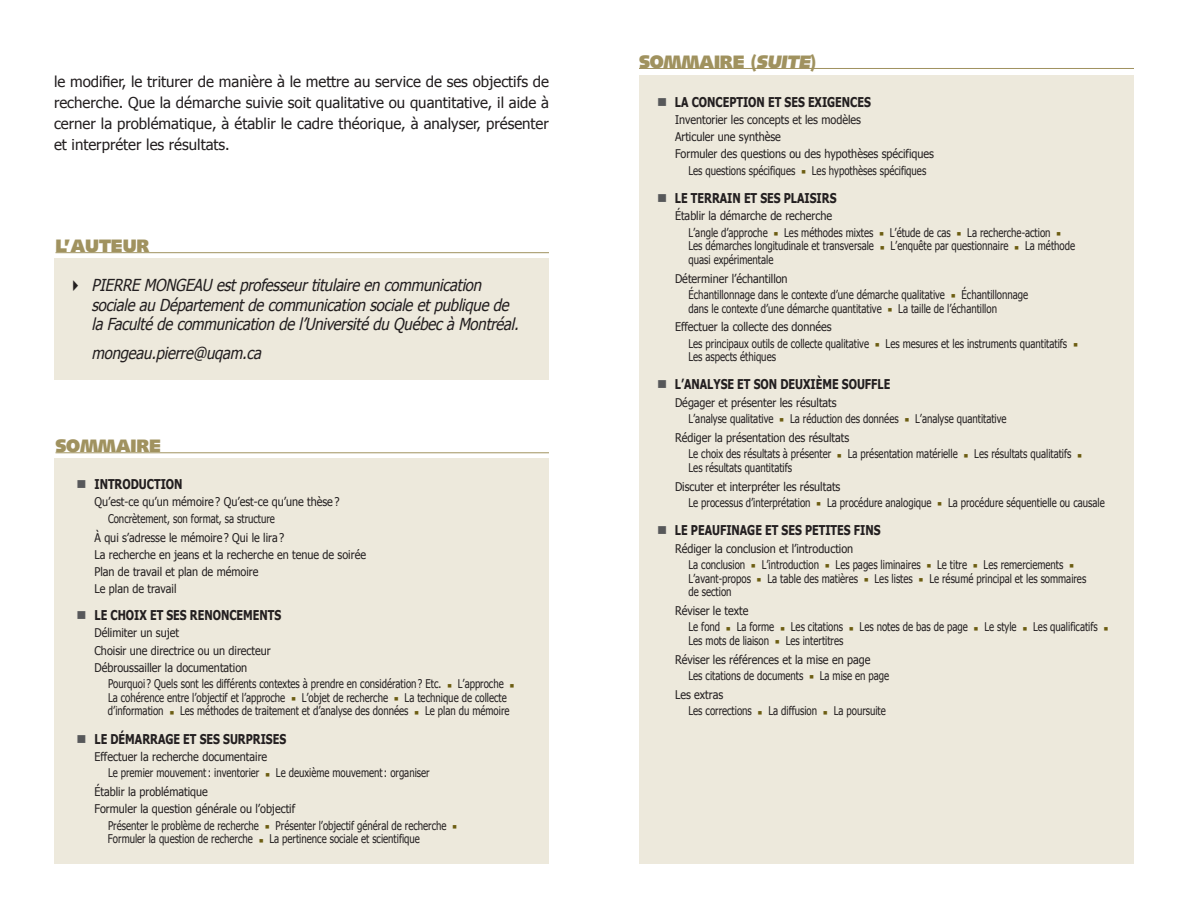
<style>
.page{position:relative;width:1188px;height:918px;background:#fff}
.page>*{position:absolute;margin:0;border:0;box-sizing:border-box;transform-origin:0 0}
.t1{font:900 18px "Syntax LT";letter-spacing:-.01em;color:#a0925f}
.t2{font:italic 16.5px/19.5px "Tahoma";color:#231f20;scale:.9 1}
.t3{font:15px/21px "Tahoma";color:#231f20;text-align:justify}
.t4{font:700 13.5px "Tahoma";color:#231f20;scale:.8 1}
.t5{font:12px/16.5px "Tahoma";color:#231f20;scale:.9 1}
.t6{font:12px/13.5px "Tahoma";color:#231f20;scale:.8 1}
.s1{color:#57585a}
.s2{color:#6c5d12}
</style>
<div class="page">
<div style="left:639px;top:75px;width:495px;height:789px;background:#ede9dc"></div>
<hr style="left:639px;top:68px;width:495px;height:1px;background:#a0925f">
<div style="left:54px;top:258px;width:495px;height:121px;background:#ede9dc"></div>
<div style="left:54px;top:458px;width:495px;height:406px;background:#ede9dc"></div>
<hr style="left:55px;top:252px;width:494px;height:1px;background:#a0925f">
<hr style="left:55px;top:452px;width:494px;height:1px;background:#a0925f">
<p class="t3" style="left:54px;top:70px;width:497px">le modifier, le triturer de manière à le mettre au service de ses objectifs de recherche. Que la démarche suivie soit qualitative ou quantitative, il aide à cerner la problématique, à établir le cadre théorique, à analyser, présenter et interpréter les résultats.</p>
<h1 class="t1" style="left:55px;top:235px;width:96px">L’AUTEUR</h1>
<h2 class="t2" style="left:91px;top:275px;width:481px;text-indent:125px">estprofesseurtitulaireen communication socialeau Départementdecommunication socialeetpubliquede laFacultédecommunication del’U niversitédu QuébecàMontréal.</h2>
<h2 class="t2" style="left:91px;top:343px;width:195px">mongeau.pierre@uqam.ca</h2>
<h2 class="t2" style="left:92px;top:275px;width:11px">PIERRE</h2>
<h2 class="t2" style="left:144px;top:275px;width:57px">MONGEAU</h2>
<h1 class="t1" style="left:55px;top:435px;width:107px">SOMMAIRE</h1>
<p class="t4" style="left:76px;top:476px;width:134px"><span class="s1">■</span> I NTRODUCTION</p>
<p class="t5" style="left:108px;top:493px;width:259px;text-indent:-14px">Qu’est-ce qu’un mémoire? Qu’est-ce qu’une thèse?<br>Concrètement, son format, sa structure</p>
<p class="t5" style="left:94px;top:528px;width:303px;line-height:17.2px">À qui s’adresse le mémoire? Qui le lira?<br>La recherche en jeans et la recherche en tenue de soirée Plan de travail et plan de mémoire<br>Le plan de travail</p>
<p class="t4" style="left:76px;top:607px;width:257px"><span class="s1">■</span> LE CHOIX ET SES RENONCEMENTS</p>
<p class="t5" style="left:94px;top:624px;width:197px;line-height:17.2px">Délimiter un sujet<br>Choisir une directrice ou un directeur<br>Débroussailler la documentation</p>
<p class="t6" style="left:108px;top:677px;width:509px">Pourquoi ? Quels sont les différents contextes à prendre en considération? Etc. <span class="s2">■</span> L’approche <span class="s2">■<br></span>La cohérence entre l’objectif et l’approche <span class="s2">■</span> L’objet de recherche <span class="s2">■</span> La technique de collecte d’information <span class="s2">■</span> Les méthodes de traitement et d’analyse des données <span class="s2">■</span> Le plan du mémoire</p>
<p class="t4" style="left:76px;top:730px;width:264px"><span class="s1">■</span> LE DÉMARRAGE ET SES SURPRISES</p>
<p class="t5" style="left:108px;top:748px;width:359px;text-indent:-14px">Effectuer la recherche documentaire<br>Le premier mouvement: inventorier <span class="s2">■</span> Le deuxième mouvement: organiser</p>
<p class="t5" style="left:94px;top:783px;width:127px">Établir la problématique</p>
<p class="t5" style="left:94px;top:800px;width:224px">Formuler la question générale ou l’objectif</p>
<p class="t6" style="left:108px;top:818px;width:438px">Présenter le problème de recherche <span class="s2">■</span> Présenter l’objectif général de recherche <span class="s2">■</span></p>
<p class="t6" style="left:108px;top:832px;width:392px">Formuler la question de recherche <span class="s2">■</span> La pertinence sociale et scientifique</p>
<h1 class="t1" style="left:639px;top:51px;width:179px">SOMMAIRE (SUITE)</h1>
<p class="t4" style="left:657px;top:93px;width:269px"><span class="s1">■</span> LA CONCEPTION ET SES EXIGENCES</p>
<p class="t5" style="left:675px;top:111px;width:208px">Inventorier les concepts et les modèles</p>
<p class="t5" style="left:675px;top:128px;width:119px">Articuler une synthèse</p>
<p class="t5" style="left:675px;top:145px;width:289px">Formuler des questions ou des hypothèses spécifiques</p>
<p class="t6" style="left:688px;top:163px;width:299px">Les questions spécifiques <span class="s2">■</span> Les hypothèses spécifiques</p>
<p class="t4" style="left:657px;top:190px;width:226px"><span class="s1">■</span> LE TERRAIN ET SES PLAISIRS</p>
<p class="t5" style="left:688px;top:207px;width:416px;text-indent:-14px">Établir la démarche de recherche<br>L’angle d’approche <span class="s2">■</span> Les méthodes mixtes <span class="s2">■</span> L’étude de cas <span class="s2">■</span> La recherche-action <span class="s2">■</span></p>
<p class="t6" style="left:688px;top:239px;width:485px">Les démarches longitudinale et transversale <span class="s2">■</span> L’enquête par questionnaire <span class="s2">■</span> La méthode quasi expérimentale</p>
<p class="t5" style="left:689px;top:270px;width:379px;text-indent:-14px">Déterminer l’échantillon<br>Échantillonnage dans le contexte d’une démarche qualitative <span class="s2">■</span> Échantillonnage</p>
<p class="t6" style="left:675px;top:298px;width:404px;line-height:18.8px;text-indent:13px">dans le contexte d’une démarche quantitative <span class="s2">■</span> La taille de l’échantillon<br>Effectuer la collecte des données</p>
<p class="t6" style="left:689px;top:336px;width:488px">Les principaux outils de collecte qualitative <span class="s2">■</span> Les mesures et les instruments quantitatifs <span class="s2">■<br></span>Les aspects éthiques</p>
<p class="t4" style="left:657px;top:376px;width:293px"><span class="s1">■</span> L’ANALYSE ET SON DEUXIÈME SOUFFLE</p>
<p class="t5" style="left:689px;top:394px;width:355px;text-indent:-14px">Dégager et présenter les résultats<br>L’analyse qualitative <span class="s2">■</span> La réduction des données <span class="s2">■</span> L’analyse quantitative</p>
<p class="t5" style="left:689px;top:429px;width:439px;text-indent:-14px">Rédiger la présentation des résultats<br>Le choix des résultats à présenter <span class="s2">■</span> La présentation matérielle <span class="s2">■</span> Les résultats qualitatifs <span class="s2">■</span></p>
<p class="t6" style="left:675px;top:458px;width:208px;line-height:18.8px;text-indent:14px">Les résultats quantitatifs<br>Discuter et interpréter les résultats</p>
<p class="t6" style="left:689px;top:496px;width:522px">Le processus d’interprétation <span class="s2">■</span> La procédure analogique <span class="s2">■</span> La procédure séquentielle ou causale</p>
<p class="t4" style="left:657px;top:522px;width:281px"><span class="s1">■</span> LE PEAUFINAGE ET SES PETITES FINS</p>
<p class="t5" style="left:689px;top:540px;width:430px;text-indent:-14px">Rédiger la conclusion et l’introduction<br>La conclusion <span class="s2">■</span> L’introduction <span class="s2">■</span> Les pages liminaires <span class="s2">■</span> Le titre <span class="s2">■</span> Les remerciements <span class="s2">■</span></p>
<p class="t6" style="left:688px;top:571px;width:499px">L’avant-propos <span class="s2">■</span> La table des matières <span class="s2">■</span> Les listes <span class="s2">■</span> Le résumé principal et les sommaires de section</p>
<p class="t5" style="left:689px;top:602px;width:468px;text-indent:-14px">Réviser le texte<br>Le fond <span class="s2">■</span> La forme <span class="s2">■</span> Les citations <span class="s2">■</span> Les notes de bas de page <span class="s2">■</span> Le style <span class="s2">■</span> Les qualificatifs <span class="s2">■</span></p>
<p class="t6" style="left:675px;top:631px;width:246px;line-height:18.8px;text-indent:13px">Les mots de liaison <span class="s2">■</span> Les intertitres<br>Réviser les références et la mise en page</p>
<p class="t6" style="left:675px;top:666px;width:269px;line-height:18.8px;text-indent:14px">Les citations de documents <span class="s2">■</span> La mise en page<br>Les extras</p>
<p class="t6" style="left:689px;top:704px;width:248px">Les corrections <span class="s2">■</span> La diffusion <span class="s2">■</span> La poursuite</p>
</div>
